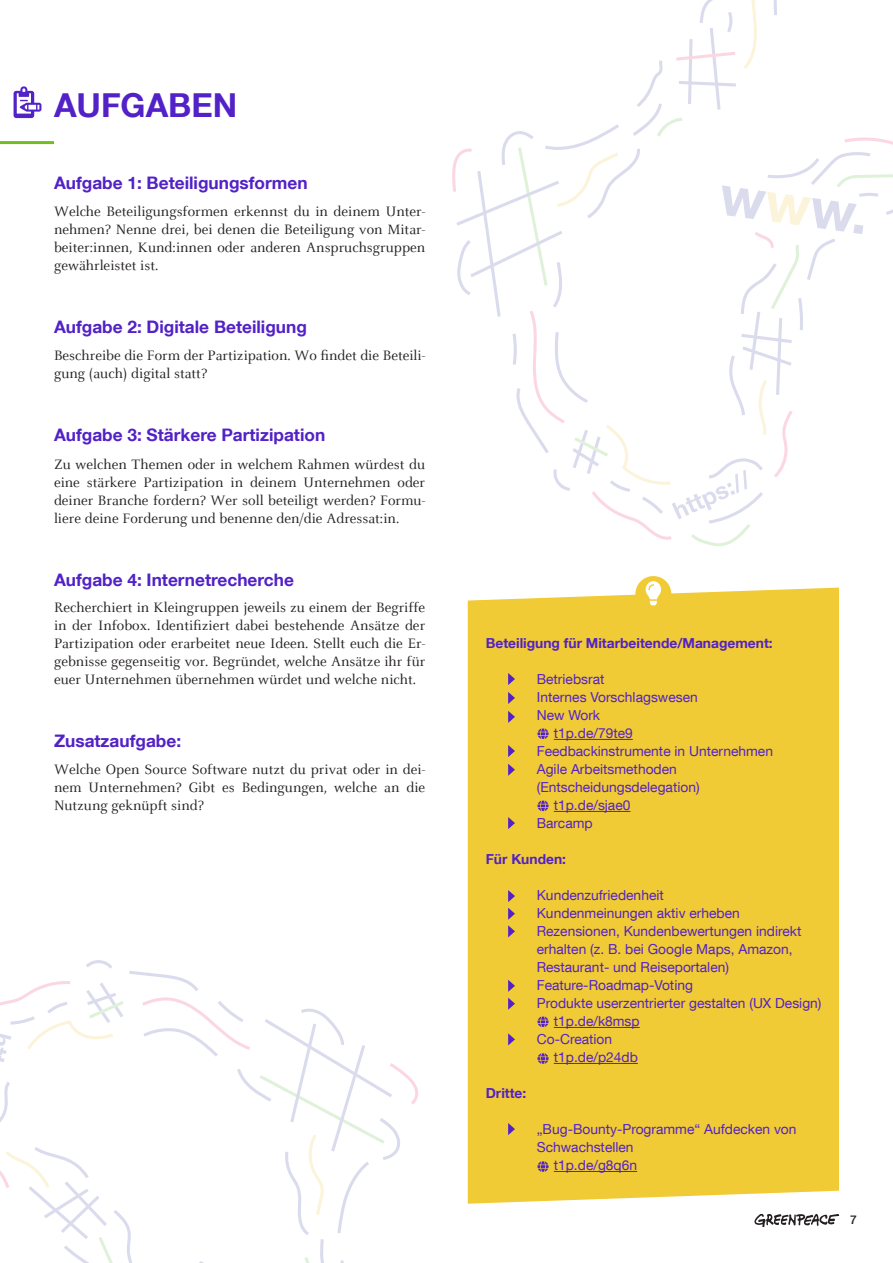
<style>
.page{position:relative;width:893px;height:1263px;background:#fff}
.page>*{position:absolute;margin:0;border:0;box-sizing:border-box;transform-origin:0 0}
.t1{font:700 33px "Helvetica Neue LT Com";color:#5221c7}
.t2{font:700 17.25px "Helvetica Neue LT Com";color:#5221c7}
.t3{font:15px/18px "Celeste";color:#231f20;text-align:justify}
.t4{font:13.8px "Helvetica Neue LT Com";color:#5221c7}
.t5{font:700 13.8px "Helvetica Neue LT Com";color:#5221c7}
.t6{font:500 12px "Helvetica Neue LT Com";color:#231f20}
</style>
<div class="page">
<svg style="left:754px;top:1214px;width:85px;height:12px"></svg>
<hr style="left:0;top:141px;width:54px;height:3px;background:#73be1e">
<svg style="left:452px;top:0;width:441px;height:546px"></svg>
<svg style="left:14px;top:86px;width:27px;height:32px"></svg>
<svg style="left:0;top:960px;width:418px;height:303px"></svg>
<div style="left:468px;top:588px;width:371px;height:616px;background:#f0cb35"></div>
<div style="left:635px;top:576px;width:36px;height:36px;background:#f0cb35;border-radius:50%"></div>
<hr style="left:554px;top:739px;width:79px;height:1px;background:#5221c7">
<hr style="left:554px;top:811px;width:76px;height:1px;background:#5221c7">
<hr style="left:554px;top:1027px;width:86px;height:1px;background:#5221c7">
<hr style="left:554px;top:1063px;width:84px;height:1px;background:#5221c7">
<hr style="left:554px;top:1171px;width:83px;height:1px;background:#5221c7">
<svg style="left:646px;top:581px;width:15px;height:24px"></svg>
<svg style="left:537px;top:728px;width:12px;height:11px"></svg>
<svg style="left:537px;top:800px;width:12px;height:11px"></svg>
<svg style="left:537px;top:1016px;width:12px;height:11px"></svg>
<svg style="left:537px;top:1053px;width:12px;height:11px"></svg>
<svg style="left:537px;top:1161px;width:12px;height:11px"></svg>
<svg style="left:508px;top:673px;width:7px;height:12px"></svg>
<svg style="left:508px;top:692px;width:7px;height:12px"></svg>
<svg style="left:508px;top:711px;width:7px;height:12px"></svg>
<svg style="left:508px;top:745px;width:7px;height:12px"></svg>
<svg style="left:508px;top:764px;width:7px;height:12px"></svg>
<svg style="left:508px;top:817px;width:7px;height:12px"></svg>
<svg style="left:508px;top:890px;width:7px;height:12px"></svg>
<svg style="left:508px;top:908px;width:7px;height:29px"></svg>
<svg style="left:508px;top:980px;width:7px;height:12px"></svg>
<svg style="left:508px;top:998px;width:7px;height:12px"></svg>
<svg style="left:508px;top:1033px;width:7px;height:12px"></svg>
<svg style="left:508px;top:1123px;width:7px;height:12px"></svg>
<h1 class="t1" style="left:54px;top:84px;width:185px">AUFGABEN</h1>
<p class="t2" style="left:54px;top:172px;width:255px">Aufgabe 1: Beteiligungsformen</p>
<p class="t3" style="left:54px;top:203px;width:373px">Welche Beteiligungsformen erkennst du in deinem Unter&shy;nehmen? Nenne drei, bei denen die Beteiligung von Mitar&shy;beiter:innen, Kund:innen oder anderen Anspruchsgruppen gewährleistet ist.</p>
<p class="t2" style="left:54px;top:316px;width:254px">Aufgabe 2: Digitale Beteiligung</p>
<p class="t3" style="left:54px;top:347px;width:373px">Beschreibe die Form der Partizipation. Wo findet die Beteili&shy;gung (auch) digital statt?</p>
<p class="t2" style="left:54px;top:424px;width:273px">Aufgabe 3: Stärkere Partizipation</p>
<p class="t3" style="left:54px;top:455px;width:373px">Zu welchen Themen oder in welchem Rahmen würdest du eine stärkere Partizipation in deinem Unternehmen oder deiner Branche fordern? Wer soll beteiligt werden? Formu&shy;liere deine Forderung und benenne den/die Adressat:in.</p>
<p class="t2" style="left:54px;top:568px;width:241px">Aufgabe 4: Internetrecherche</p>
<p class="t3" style="left:54px;top:599px;width:373px">Recherchiert in Kleingruppen jeweils zu einem der Begriffe in der Infobox. Identifiziert dabei bestehende Ansätze der Partizipation oder erarbeitet neue Ideen. Stellt euch die Er&shy;gebnisse gegenseitig vor. Begründet, welche Ansätze ihr für euer Unternehmen übernehmen würdet und welche nicht.</p>
<p class="t2" style="left:54px;top:730px;width:129px">Zusatzaufgabe:</p>
<p class="t3" style="left:54px;top:761px;width:373px">Welche Open Source Software nutzt du privat oder in dei&shy;nem Unternehmen? Gibt es Bedingungen, welche an die Nutzung geknüpft sind?</p>
<p class="t5" style="left:486px;top:635px;width:288px">Beteiligung für Mitarbeitende/Management:</p>
<p class="t4" style="left:537px;top:671px;width:69px">Betriebsrat</p>
<p class="t4" style="left:537px;top:689px;width:162px">Internes Vorschlagswesen</p>
<p class="t4" style="left:537px;top:707px;width:65px">New Work</p>
<p class="t4" style="left:554px;top:725px;width:81px">t1p.de/79te9</p>
<p class="t4" style="left:537px;top:743px;width:238px">Feedbackinstrumente in Unternehmen</p>
<p class="t4" style="left:537px;top:761px;width:142px">Agile Arbeitsmethoden</p>
<p class="t4" style="left:537px;top:779px;width:164px">(Entscheidungsdelegation)</p>
<p class="t4" style="left:554px;top:797px;width:78px">t1p.de/sjae0</p>
<p class="t4" style="left:537px;top:815px;width:57px">Barcamp</p>
<p class="t5" style="left:486px;top:851px;width:82px">Für Kunden:</p>
<p class="t4" style="left:537px;top:887px;width:129px">Kundenzufriedenheit</p>
<p class="t4" style="left:537px;top:905px;width:204px">Kundenmeinungen aktiv erheben</p>
<p class="t4" style="left:537px;top:923px;width:266px">Rezensionen, Kundenbewertungen indirekt</p>
<p class="t4" style="left:537px;top:941px;width:257px">erhalten (z. B. bei Google Maps, Amazon,</p>
<p class="t4" style="left:537px;top:959px;width:194px">Restaurant- und Reiseportalen)</p>
<p class="t4" style="left:537px;top:977px;width:158px">Feature-Roadmap-Voting</p>
<p class="t4" style="left:537px;top:995px;width:286px">Produkte userzentrierter gestalten (UX Design)</p>
<p class="t4" style="left:554px;top:1013px;width:87px">t1p.de/k8msp</p>
<p class="t4" style="left:537px;top:1031px;width:77px">Co-Creation</p>
<p class="t4" style="left:554px;top:1049px;width:86px">t1p.de/p24db</p>
<p class="t5" style="left:486px;top:1085px;width:42px">Dritte:</p>
<p class="t4" style="left:537px;top:1121px;width:261px">„Bug-Bounty-Programme“ Aufdecken von</p>
<p class="t4" style="left:537px;top:1139px;width:98px">Schwachstellen</p>
<p class="t4" style="left:554px;top:1157px;width:85px">t1p.de/g8q6n</p>
<p class="t6" style="left:850px;top:1212px;width:8px">7</p>
</div>
